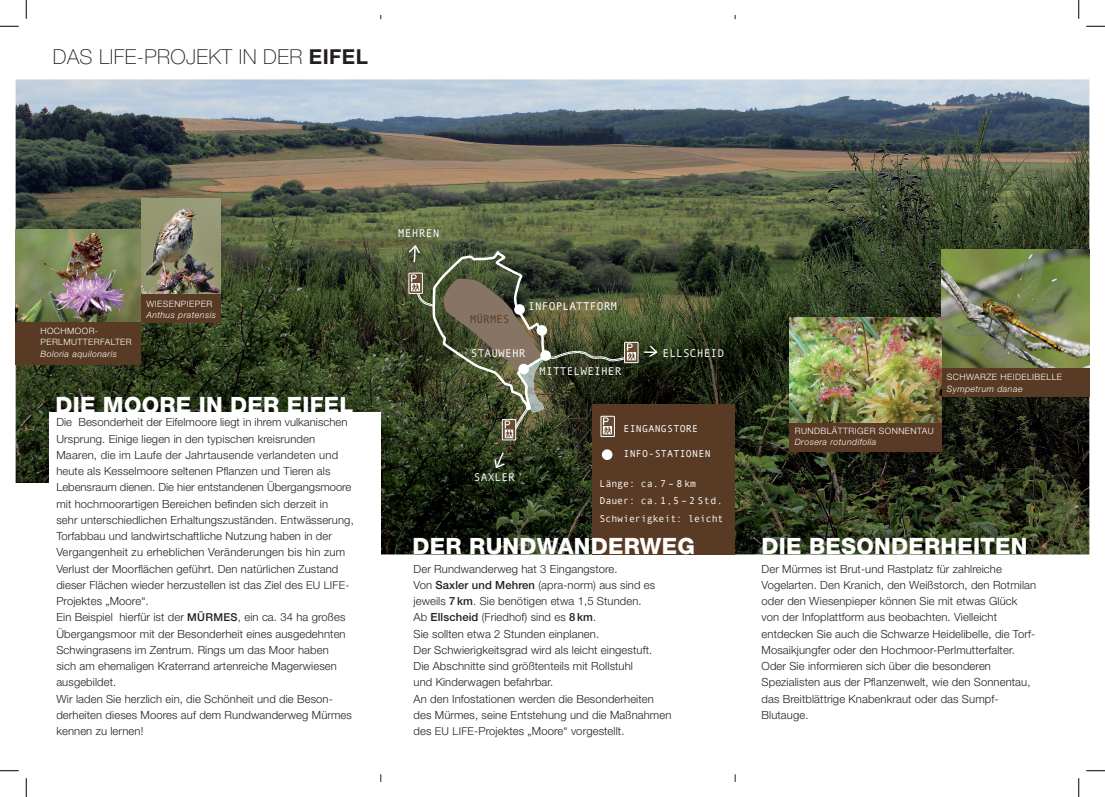
<style>
.page{position:relative;width:1105px;height:797px;background:#fff}
.page>*{position:absolute;margin:0;border:0;box-sizing:border-box;transform-origin:0 0}
.t1{font:22.5px "Helvetica Neue Heavy PL";letter-spacing:.01em;color:#fff}
.t2{font:20.62px "Helvetica Neue Thin PL";letter-spacing:.02em;color:#231f20}
.t3{font:11.25px/16.2px "Helvetica Neue Light PL";letter-spacing:.01em;color:#231f20}
.t4{font:11.25px "Andale Mono";letter-spacing:.01em;color:#fff}
.t5{font:11.25px "Andale Mono";letter-spacing:-.01em;color:#593e26}
.t6{font:10px/17.5px "Andale Mono";letter-spacing:-.01em;color:#fff}
.t7{font:10px "Andale Mono";letter-spacing:.025em;color:#fff}
.t8{font:8.75px/11.2px "Helvetica Neue Light PL";letter-spacing:.05em;color:#fff}
.t9{font:8.75px "Helvetica Neue Light Italic PL";letter-spacing:.05em;color:#fff}
.s1{font-family:"Helvetica Neue Bold PL"}
.s2{font-size:10.88px}
.s3{font-family:"Helvetica Neue Medium PL";font-size:10.88px}
.s4{font-family:"Helvetica Neue Medium PL"}
</style>
<div class="page">
<img style="left:16px;top:79px;width:1073px;height:475px">
<div style="left:16px;top:483px;width:365px;height:294px;background:#fff"></div>
<div style="left:49px;top:412px;width:332px;height:323px;background:#fff"></div>
<div style="left:592px;top:404px;width:143px;height:150px;background:#593b25"></div>
<img style="left:603px;top:432px;width:10px;height:3px">
<div style="left:601px;top:416px;width:14px;height:21px;border:1px solid #fff"></div>
<div style="left:602px;top:449px;width:10px;height:11px;background:#fff;border-radius:50%"></div>
<svg style="left:407px;top:244px;width:217px;height:188px"></svg>
<svg style="left:493px;top:452px;width:13px;height:17px"></svg>
<img style="left:504px;top:421px;width:10px;height:17px">
<div style="left:502px;top:419px;width:14px;height:21px;border:1px solid #fff"></div>
<img style="left:411px;top:275px;width:10px;height:17px">
<div style="left:409px;top:273px;width:14px;height:21px;border:1px solid #fff"></div>
<img style="left:626px;top:344px;width:10px;height:17px">
<div style="left:624px;top:342px;width:14px;height:21px;border:1px solid #fff"></div>
<svg style="left:643px;top:344px;width:16px;height:14px"></svg>
<div style="left:514px;top:304px;width:11px;height:11px;background:#fff;border-radius:50%"></div>
<div style="left:536px;top:325px;width:11px;height:11px;background:#fff;border-radius:50%"></div>
<img style="left:16px;top:229px;width:125px;height:93px">
<div style="left:16px;top:322px;width:125px;height:42px;background:#593b25"></div>
<img style="left:141px;top:198px;width:79px;height:96px">
<div style="left:141px;top:294px;width:79px;height:29px;background:#593b25"></div>
<img style="left:941px;top:249px;width:148px;height:119px">
<div style="left:941px;top:368px;width:148px;height:28px;background:#593b25"></div>
<img style="left:789px;top:318px;width:152px;height:105px">
<div style="left:789px;top:423px;width:152px;height:28px;background:#593b25"></div>
<svg style="left:0;top:25px;width:19px;height:2px"></svg>
<svg style="left:1086px;top:25px;width:19px;height:2px"></svg>
<svg style="left:0;top:770px;width:19px;height:1px"></svg>
<svg style="left:1086px;top:770px;width:19px;height:1px"></svg>
<svg style="left:25px;top:0;width:2px;height:19px"></svg>
<svg style="left:25px;top:778px;width:2px;height:19px"></svg>
<svg style="left:1078px;top:0;width:1px;height:19px"></svg>
<svg style="left:1078px;top:778px;width:1px;height:19px"></svg>
<h2 class="t2" style="left:53px;top:45px;width:317px">DAS LIFE-PROJEKT IN DER <span class="s1">EIFEL</span></h2>
<p class="t8" style="left:40px;top:325px;width:93px">HOCHMOOR-<br>PERLMUTTERFALTER</p>
<p class="t9" style="left:40px;top:348px;width:78px">Boloria aquilonaris</p>
<p class="t8" style="left:146px;top:298px;width:67px">WIESENPIEPER</p>
<p class="t9" style="left:146px;top:310px;width:71px">Anthus pratensis</p>
<h1 class="t1" style="left:55px;top:391px;width:299px">DIE MOORE IN DER EIFEL</h1>
<p class="t4" style="left:398px;top:226px;width:43px">MEHREN</p>
<p class="t5" style="left:470px;top:313px;width:41px">MÜRMES</p>
<p class="t4" style="left:528px;top:300px;width:91px">INFOPLATTFORM</p>
<p class="t4" style="left:471px;top:347px;width:56px">STAUWEHR</p>
<p class="t4" style="left:539px;top:365px;width:84px">MITTELWEIHER</p>
<p class="t4" style="left:662px;top:346px;width:63px">ELLSCHEID</p>
<p class="t8" style="left:947px;top:371px;width:117px">SCHWARZE HEIDELIBELLE</p>
<p class="t9" style="left:947px;top:383px;width:77px">Sympetrum danae</p>
<p class="t3" style="left:56px;top:414px;width:299px">Die Besonderheit der Eifelmoore liegt in ihrem vulkanischen Ursprung. Einige liegen in den typischen kreisrunden Maaren, die im Laufe der Jahrtausende verlandeten und heute als Kesselmoore seltenen Pflanzen und Tieren als Lebensraum dienen. Die hier entstandenen Übergangsmoore mit hochmoorartigen Bereichen befinden sich derzeit in<br>sehr unterschiedlichen Erhaltungszuständen. Entwässerung, Torfabbau und landwirtschaftliche Nutzung haben in der Vergangenheit zu erheblichen Veränderungen bis hin zum Verlust der Moorflächen geführt. Den natürlichen Zustand dieser Flächen wieder herzustellen ist das Ziel des <span class="s2">EU LIFE-</span>Projektes „Moore“.<br>Ein Beispiel hierfür ist der <span class="s3">MÜRMES</span>, ein ca. 34 ha großes Übergangsmoor mit der Besonderheit eines ausgedehnten Schwingrasens im Zentrum. Rings um das Moor haben<br>sich am ehemaligen Kraterrand artenreiche Magerwiesen ausgebildet.<br>Wir laden Sie herzlich ein, die Schönheit und die Beson&shy;derheiten dieses Moores auf dem Rundwanderweg Mürmes kennen zu lernen!</p>
<p class="t7" style="left:623px;top:422px;width:76px">EINGANGSTORE</p>
<p class="t8" style="left:795px;top:425px;width:140px">RUNDBLÄTTRIGER SONNENTAU</p>
<p class="t9" style="left:795px;top:436px;width:83px">Drosera rotundifolia</p>
<p class="t7" style="left:623px;top:448px;width:89px">INFO-STATIONEN</p>
<p class="t6" style="left:600px;top:474px;width:126px">Länge: ca. 7 – 8 km<br>Dauer: ca. 1,5 – 2 Std.<br>Schwierigkeit: leicht</p>
<p class="t4" style="left:474px;top:470px;width:43px">SAXLER</p>
<h1 class="t1" style="left:412px;top:533px;width:284px">DER RUNDWANDERWEG</h1>
<h1 class="t1" style="left:761px;top:533px;width:267px">DIE BESONDERHEITEN</h1>
<p class="t3" style="left:414px;top:560px;width:259px">Der Rundwanderweg hat 3 Eingangstore.<br>Von <span class="s4">Saxler und Mehren</span> (apra-norm) aus sind es jeweils <span class="s4">7 km</span>. Sie benötigen etwa 1,5 Stunden.<br>Ab <span class="s4">Ellscheid</span> (Friedhof) sind es <span class="s4">8 km</span>.<br>Sie sollten etwa 2 Stunden einplanen.<br>Der Schwierigkeitsgrad wird als leicht eingestuft.<br>Die Abschnitte sind größtenteils mit Rollstuhl<br>und Kinderwagen befahrbar.<br>An den Infostationen werden die Besonderheiten des Mürmes, seine Entstehung und die Maßnahmen des <span class="s2">EU LIFE</span>-Projektes „Moore“ vorgestellt.</p>
<p class="t3" style="left:761px;top:560px;width:276px">Der Mürmes ist Brut-und Rastplatz für zahlreiche Vogelarten. Den Kranich, den Weißstorch, den Rotmilan oder den Wiesenpieper können Sie mit etwas Glück von der Infoplattform aus beobachten. Vielleicht entdecken Sie auch die Schwarze Heidelibelle, die Torf-Mosaikjungfer oder den Hochmoor-Perlmutterfalter.<br>Oder Sie informieren sich über die besonderen Spezialisten aus der Pflanzenwelt, wie den Sonnentau, das Breitblättrige Knabenkraut oder das Sumpf-Blutauge.</p>
</div>
